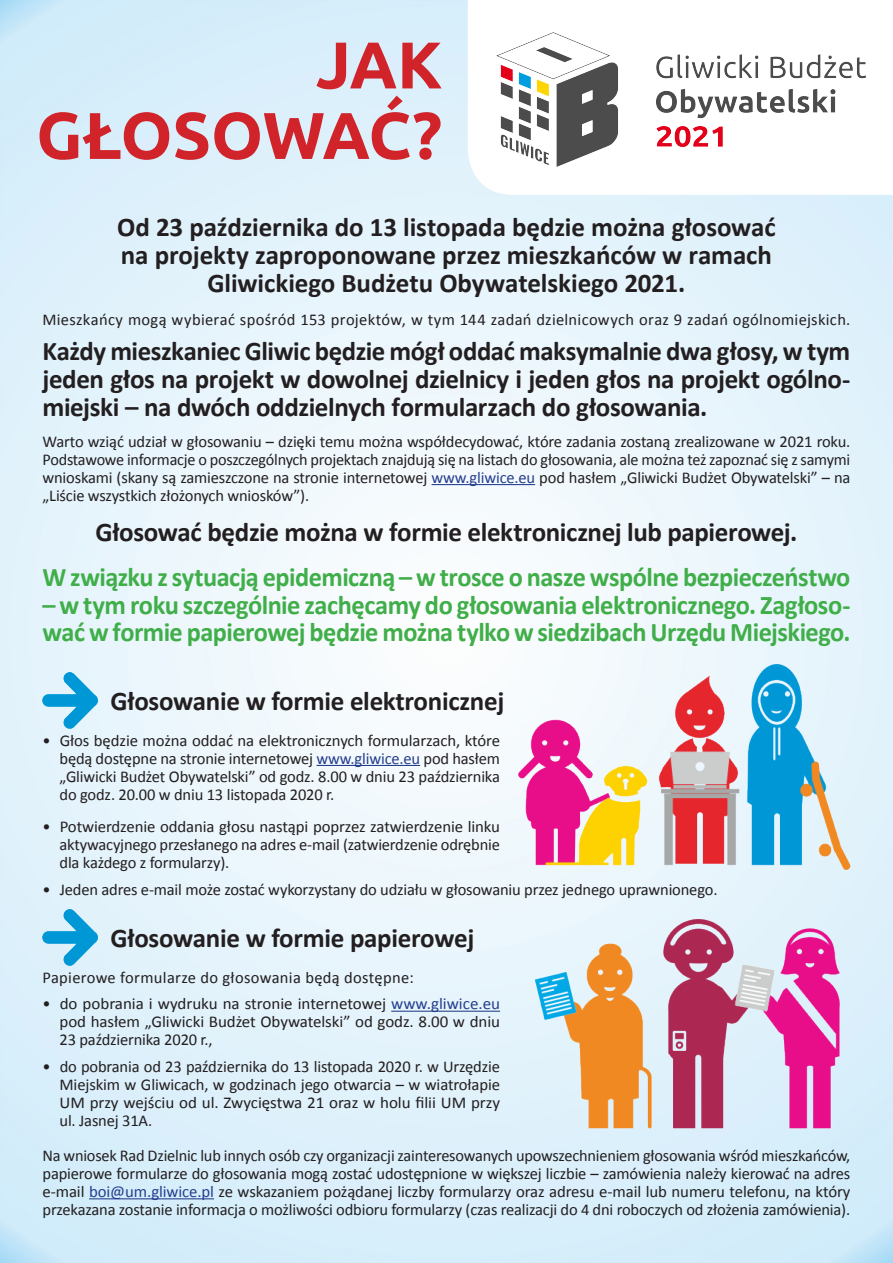
<style>
.page{position:relative;width:893px;height:1263px;background:#fff}
.page>*{position:absolute;margin:0;border:0;box-sizing:border-box;transform-origin:0 0}
.t1{font:700 66px/70.5px "Ubuntu";letter-spacing:-.01em;color:#d1232a;text-align:right}
.Lid_przez_wszytskie{font:700 27px/27.8px "Calibri";letter-spacing:-.005em;color:#231f20;text-align:center}
.Lid_przez_wszytskie-2{font:700 27px/27.8px "Calibri";letter-spacing:-.02em;color:#40ae49}
.srodtytul{font:700 27px "Calibri";letter-spacing:-.01em;color:#231f20}
.Styl_akapitowy_bez_w{font:16.5px/18px "Calibri";letter-spacing:-.01em;color:#231f20;text-align:justify}
.Lid_przez_wszytskie-3{font:16.5px "Calibri";letter-spacing:.02em;color:#231f20}
.Styl_akapitowy_bez_w-2{font:16.5px "Calibri";letter-spacing:.02em;color:#231f20}
.s1{color:#253f8e}
</style>
<div class="page">
<img style="left:0;top:0;width:893px;height:1263px">
<svg style="left:468px;top:171px;width:425px;height:24px"></svg>
<img style="left:451px;top:0;width:442px;height:171px">
<img style="left:43px;top:673px;width:55px;height:56px">
<img style="left:43px;top:910px;width:55px;height:55px">
<img style="left:518px;top:664px;width:332px;height:205px">
<img style="left:521px;top:919px;width:319px;height:210px">
<hr style="left:431px;top:484px;width:104px;height:1px;background:#253f8e">
<hr style="left:316px;top:765px;width:104px;height:1px;background:#253f8e">
<hr style="left:391px;top:1011px;width:109px;height:1px;background:#253f8e">
<hr style="left:89px;top:1198px;width:125px;height:1px;background:#253f8e">
<p class="t1" style="left:36px;top:29px;width:407px">JAK<br>GŁOSOWAĆ?</p>
<p class="Lid_przez_wszytskie" style="left:117px;top:213px;width:660px">Od 23 października do 13 listopada będzie można głosować na projekty zaproponowane przez mieszkańców w ramach<br>Gliwickiego Budżetu Obywatelskiego 2021.</p>
<p class="Lid_przez_wszytskie-3" style="left:43px;top:309px;width:809px">Mieszkańcy mogą wybierać spośród 153 projektów, w tym 144 zadań dzielnicowych oraz 9 zadań ogólnomiejskich.</p>
<p class="Lid_przez_wszytskie" style="left:43px;top:338px;width:809px;text-align:justify">Każdy mieszkaniec Gliwic będzie mógł oddać maksymalnie dwa głosy, w tym jeden głos na projekt w dowolnej dzielnicy i jeden głos na projekt ogólno&shy;miejski – na dwóch oddzielnych formularzach do głosowania.</p>
<p class="Styl_akapitowy_bez_w" style="left:43px;top:432px;width:809px">Warto wziąć udział w głosowaniu – dzięki temu można współdecydować, które zadania zostaną zrealizowane w 2021 roku.<br>Podstawowe informacje o poszczególnych projektach znajdują się na listach do głosowania, ale można też zapoznać się z samymi wnioskami (skany są zamieszczone na stronie internetowej <span class="s1">www.gliwice.eu</span> pod hasłem „Gliwicki Budżet Obywatelski” – na „Liście wszystkich złożonych wniosków”).</p>
<p class="Lid_przez_wszytskie" style="left:95px;top:518px;width:703px">Głosować będzie można w formie elektronicznej lub papierowej.</p>
<p class="Lid_przez_wszytskie-2" style="left:43px;top:563px;width:809px">W związku z sytuacją epidemiczną – w trosce o nasze wspólne bezpieczeństwo</p>
<p class="Lid_przez_wszytskie-2" style="left:43px;top:591px;width:809px">– w tym roku szczególnie zachęcamy do głosowania elektronicznego. Zagłoso&shy;wać w formie papierowej będzie można tylko w siedzibach Urzędu Miejskiego.</p>
<p class="srodtytul" style="left:111px;top:684px;width:395px">Głosowanie w formie elektronicznej</p>
<p class="Styl_akapitowy_bez_w" style="left:60px;top:731px;width:442px;text-indent:-17px">• Głos będzie można oddać na elektronicznych formularzach, które będą dostępne na stronie internetowej <span class="s1">www.gliwice.eu</span> pod hasłem „Gliwicki Budżet Obywatelski” od godz. 8.00 w dniu 23 października do godz. 20.00 w dniu 13 listopada 2020 r.</p>
<p class="Styl_akapitowy_bez_w" style="left:60px;top:817px;width:442px;text-indent:-17px">• Potwierdzenie oddania głosu nastąpi poprzez zatwierdzenie linku aktywacyjnego przesłanego na adres e-mail (zatwierdzenie odrębnie dla każdego z formularzy).</p>
<p class="Styl_akapitowy_bez_w" style="left:43px;top:880px;width:676px">• Jeden adres e-mail może zostać wykorzystany do udziału w głosowaniu przez jednego uprawnionego.</p>
<p class="srodtytul" style="left:111px;top:921px;width:365px">Głosowanie w formie papierowej</p>
<p class="Styl_akapitowy_bez_w-2" style="left:43px;top:967px;width:373px">Papierowe formularze do głosowania będą dostępne:</p>
<p class="Styl_akapitowy_bez_w" style="left:60px;top:995px;width:442px;text-indent:-17px">• do pobrania i wydruku na stronie internetowej <span class="s1">www.gliwice.eu </span>pod hasłem „Gliwicki Budżet Obywatelski” od godz. 8.00 w dniu 23 października 2020 r.,</p>
<p class="Styl_akapitowy_bez_w" style="left:60px;top:1057px;width:442px;text-indent:-17px">• do pobrania od 23 października do 13 listopada 2020 r. w Urzędzie Miejskim w Gliwicach, w godzinach jego otwarcia – w wiatrołapie UM przy wejściu od ul. Zwycięstwa 21 oraz w holu filii UM przy ul. Jasnej 31A.</p>
<p class="Styl_akapitowy_bez_w" style="left:43px;top:1146px;width:809px">Na wniosek Rad Dzielnic lub innych osób czy organizacji zainteresowanych upowszechnieniem głosowania wśród mieszkańców, papierowe formularze do głosowania mogą zostać udostępnione w większej liczbie – zamówienia należy kierować na adres e-mail <span class="s1">boi@um.gliwice.pl</span> ze wskazaniem pożądanej liczby formularzy oraz adresu e-mail lub numeru telefonu, na który przekazana zostanie informacja o możliwości odbioru formularzy (czas realizacji do 4 dni roboczych od złożenia zamówienia).</p>
</div>
